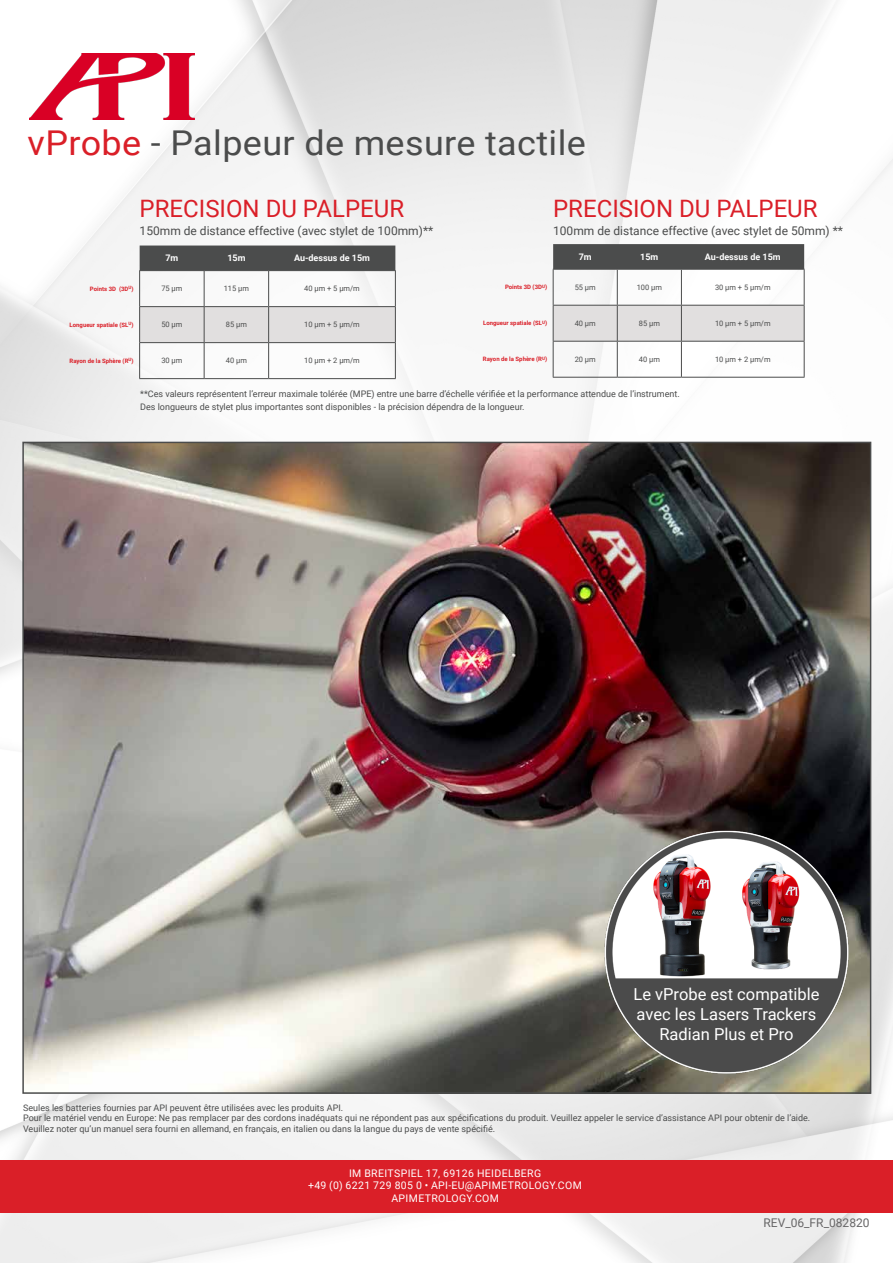
<style>
.page{position:relative;width:893px;height:1263px;background:#fff}
.page>*{position:absolute;margin:0;border:0;box-sizing:border-box;transform-origin:0 0}
.t1{font:34.2px "Roboto";letter-spacing:.01em;color:#4b4c4c;scale:1.05 1}
.t2{font:24px "Roboto";color:#da1f28}
.t3{font:16.5px/19.8px "Roboto";color:#fff;text-align:center}
.t4{font:12px "Roboto";color:#4b4c4c}
.t5{font:12px "Roboto";color:#676667}
.t6{font:10.5px/12.6px "Roboto";letter-spacing:.035em;color:#fff;text-align:center}
.t7{font:9px/10.8px "Roboto";color:#4b4c4c}
.t8{font:700 9px "Roboto";color:#fff}
.t9{font:7.5px "Roboto";color:#4b4c4c}
.t10{font:700 6px "Roboto";color:#da1f28}
.s1{color:#da1f28}
</style>
<div class="page">
<img style="left:0;top:0;width:893px;height:1263px">
<div style="left:0;top:1160px;width:893px;height:53px;background:#da1f28"></div>
<img style="left:30px;top:54px;width:164px;height:65px">
<div style="left:140px;top:246px;width:255px;height:24px;background:#4b4c4c"></div>
<div style="left:140px;top:307px;width:255px;height:35px;background:#e1dfdf"></div>
<hr style="left:139px;top:270px;width:65px;height:1px;background:#4b4c4c">
<hr style="left:139px;top:271px;width:1px;height:35px;background:#4b4c4c">
<hr style="left:204px;top:270px;width:65px;height:1px;background:#4b4c4c">
<hr style="left:204px;top:271px;width:1px;height:35px;background:#4b4c4c">
<hr style="left:269px;top:270px;width:127px;height:1px;background:#4b4c4c">
<hr style="left:268px;top:271px;width:1px;height:35px;background:#4b4c4c">
<hr style="left:395px;top:271px;width:1px;height:35px;background:#4b4c4c">
<hr style="left:139px;top:306px;width:65px;height:1px;background:#4b4c4c">
<hr style="left:139px;top:307px;width:1px;height:35px;background:#4b4c4c">
<hr style="left:204px;top:306px;width:65px;height:1px;background:#4b4c4c">
<hr style="left:204px;top:307px;width:1px;height:35px;background:#4b4c4c">
<hr style="left:269px;top:306px;width:127px;height:1px;background:#4b4c4c">
<hr style="left:268px;top:307px;width:1px;height:35px;background:#4b4c4c">
<hr style="left:395px;top:307px;width:1px;height:35px;background:#4b4c4c">
<hr style="left:139px;top:342px;width:65px;height:1px;background:#4b4c4c">
<hr style="left:139px;top:343px;width:1px;height:35px;background:#4b4c4c">
<hr style="left:204px;top:342px;width:65px;height:1px;background:#4b4c4c">
<hr style="left:204px;top:343px;width:1px;height:35px;background:#4b4c4c">
<hr style="left:269px;top:342px;width:127px;height:1px;background:#4b4c4c">
<hr style="left:268px;top:343px;width:1px;height:35px;background:#4b4c4c">
<hr style="left:395px;top:343px;width:1px;height:35px;background:#4b4c4c">
<hr style="left:139px;top:378px;width:65px;height:1px;background:#4b4c4c">
<hr style="left:204px;top:378px;width:65px;height:1px;background:#4b4c4c">
<hr style="left:269px;top:378px;width:127px;height:1px;background:#4b4c4c">
<div style="left:553px;top:244px;width:251px;height:25px;background:#4b4c4c"></div>
<div style="left:554px;top:306px;width:250px;height:35px;background:#e1dfdf"></div>
<hr style="left:553px;top:269px;width:64px;height:1px;background:#4b4c4c">
<hr style="left:553px;top:270px;width:1px;height:35px;background:#4b4c4c">
<hr style="left:617px;top:269px;width:64px;height:1px;background:#4b4c4c">
<hr style="left:617px;top:270px;width:1px;height:35px;background:#4b4c4c">
<hr style="left:681px;top:269px;width:123px;height:1px;background:#4b4c4c">
<hr style="left:681px;top:270px;width:1px;height:35px;background:#4b4c4c">
<hr style="left:804px;top:270px;width:1px;height:35px;background:#4b4c4c">
<hr style="left:553px;top:305px;width:64px;height:1px;background:#4b4c4c">
<hr style="left:553px;top:306px;width:1px;height:35px;background:#4b4c4c">
<hr style="left:617px;top:305px;width:64px;height:1px;background:#4b4c4c">
<hr style="left:617px;top:306px;width:1px;height:35px;background:#4b4c4c">
<hr style="left:681px;top:305px;width:123px;height:1px;background:#4b4c4c">
<hr style="left:681px;top:306px;width:1px;height:35px;background:#4b4c4c">
<hr style="left:804px;top:306px;width:1px;height:35px;background:#4b4c4c">
<hr style="left:553px;top:341px;width:64px;height:1px;background:#4b4c4c">
<hr style="left:553px;top:342px;width:1px;height:35px;background:#4b4c4c">
<hr style="left:617px;top:341px;width:64px;height:1px;background:#4b4c4c">
<hr style="left:617px;top:342px;width:1px;height:35px;background:#4b4c4c">
<hr style="left:681px;top:341px;width:123px;height:1px;background:#4b4c4c">
<hr style="left:681px;top:342px;width:1px;height:35px;background:#4b4c4c">
<hr style="left:804px;top:342px;width:1px;height:35px;background:#4b4c4c">
<hr style="left:553px;top:377px;width:64px;height:1px;background:#4b4c4c">
<hr style="left:617px;top:377px;width:64px;height:1px;background:#4b4c4c">
<hr style="left:681px;top:377px;width:123px;height:1px;background:#4b4c4c">
<img style="left:25px;top:445px;width:843px;height:646px">
<img style="left:603px;top:828px;width:247px;height:247px">
<h1 class="t1" style="left:28px;top:119px;width:533px"><span class="s1">vProbe</span> - Palpeur de mesure tactile</h1>
<h2 class="t2" style="left:140px;top:192px;width:266px">PRECISION DU PALPEUR</h2>
<h3 class="t4" style="left:140px;top:222px;width:295px">150mm de distance effective (avec stylet de 100mm)**</h3>
<p class="t8" style="left:165px;top:252px;width:14px">7m</p>
<p class="t8" style="left:227px;top:252px;width:20px">15m</p>
<p class="t8" style="left:294px;top:252px;width:77px">Au-dessus de 15m</p>
<h2 class="t2" style="left:553px;top:192px;width:266px">PRECISION DU PALPEUR</h2>
<h3 class="t4" style="left:553px;top:222px;width:291px">100mm de distance effective (avec stylet de 50mm) **</h3>
<p class="t8" style="left:579px;top:250px;width:14px">7m</p>
<p class="t8" style="left:640px;top:250px;width:20px">15m</p>
<p class="t8" style="left:705px;top:250px;width:77px">Au-dessus de 15m</p>
<p class="t10" style="left:505px;top:283px;width:44px">Points 3D (3D<sup>U</sup>)</p>
<p class="t9" style="left:575px;top:282px;width:23px">55 µm</p>
<p class="t9" style="left:637px;top:282px;width:27px">100 µm</p>
<p class="t9" style="left:715px;top:282px;width:57px">30 µm + 5 µm/m</p>
<p class="t10" style="left:483px;top:319px;width:66px">Longueur spatiale (SL<sup>U</sup>)</p>
<p class="t9" style="left:575px;top:318px;width:23px">40 µm</p>
<p class="t9" style="left:639px;top:318px;width:23px">85 µm</p>
<p class="t9" style="left:715px;top:318px;width:57px">10 µm + 5 µm/m</p>
<p class="t10" style="left:483px;top:355px;width:66px">Rayon de la Sphère (R<sup>U</sup>)</p>
<p class="t9" style="left:575px;top:354px;width:23px">20 µm</p>
<p class="t9" style="left:639px;top:354px;width:23px">40 µm</p>
<p class="t9" style="left:715px;top:354px;width:57px">10 µm + 2 µm/m</p>
<p class="t7" style="left:140px;top:386px;width:541px;line-height:13.5px">**Ces valeurs représentent l’erreur maximale tolérée (MPE) entre une barre d’échelle vérifiée et la performance attendue de l’instrument.<br>Des longueurs de stylet plus importantes sont disponibles - la précision dépendra de la longueur.</p>
<p class="t10" style="left:90px;top:285px;width:45px">Points 3D (3D<sup>U</sup>)</p>
<p class="t9" style="left:161px;top:283px;width:23px">75 µm</p>
<p class="t9" style="left:224px;top:283px;width:27px">115 µm</p>
<p class="t9" style="left:304px;top:283px;width:57px">40 µm + 5 µm/m</p>
<p class="t10" style="left:70px;top:321px;width:66px">Longueur spatiale (SL<sup>U</sup>)</p>
<p class="t9" style="left:161px;top:319px;width:23px">50 µm</p>
<p class="t9" style="left:226px;top:319px;width:23px">85 µm</p>
<p class="t9" style="left:304px;top:319px;width:57px">10 µm + 5 µm/m</p>
<p class="t10" style="left:70px;top:357px;width:66px">Rayon de la Sphère (R<sup>U</sup>)</p>
<p class="t9" style="left:161px;top:355px;width:23px">30 µm</p>
<p class="t9" style="left:226px;top:355px;width:23px">40 µm</p>
<p class="t9" style="left:304px;top:355px;width:57px">10 µm + 2 µm/m</p>
<h3 class="t3" style="left:633px;top:984px;width:187px">Le vProbe est compatible avec les Lasers Trackers<br>Radian Plus et Pro</h3>
<p class="t7" style="left:23px;top:1101px;width:789px">Seules les batteries fournies par API peuvent être utilisées avec les produits API.<br>Pour le matériel vendu en Europe: Ne pas remplacer par des cordons inadéquats qui ne répondent pas aux spécifications du produit. Veuillez appeler le service d’assistance API pour obtenir de l’aide.<br>Veuillez noter qu’un manuel sera fourni en allemand, en français, en italien ou dans la langue du pays de vente spécifié.</p>
<p class="t6" style="left:308px;top:1166px;width:275px">IM BREITSPIEL 17, 69126 HEIDELBERG<br>+49 (0) 6221 729 805 0 • API-EU@APIMETROLOGY.COM<br>APIMETROLOGY.COM</p>
<h3 class="t5" style="left:763px;top:1214px;width:108px">REV_06_FR_082820</h3>
</div>
